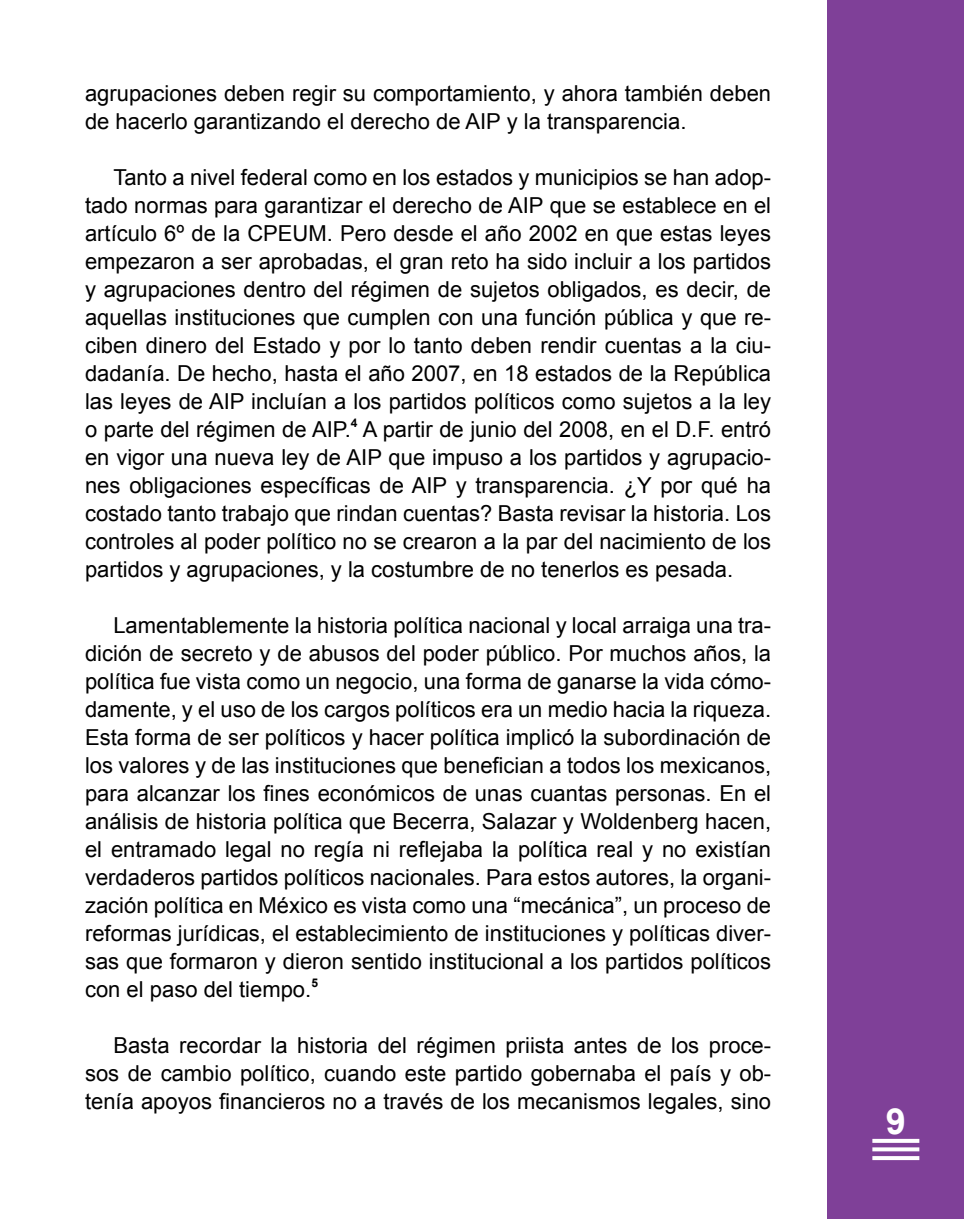
<style>
.page{position:relative;width:964px;height:1219px;background:#fff}
.page>*{position:absolute;margin:0;border:0;box-sizing:border-box;transform-origin:0 0}
.t1{font:700 36px "Arial";color:#fff}
.t2{font:22px/28px "Arial";color:#000;text-align:justify}
.t3{font:700 12px "Arial";color:#000}
</style>
<div class="page">
<div style="left:828px;top:0;width:136px;height:1219px;background:#7f4098"></div>
<svg style="left:872px;top:1139px;width:47px;height:4px"></svg>
<svg style="left:872px;top:1147px;width:47px;height:4px"></svg>
<svg style="left:872px;top:1156px;width:47px;height:4px"></svg>
<p class="t2" style="left:85px;top:80px;width:687px">agrupaciones deben regir su comportamiento, y ahora también deben de hacerlo garantizando el derecho de AIP y la transparencia.</p>
<p class="t2" style="left:85px;top:164px;width:687px;text-indent:28px">Tanto a nivel federal como en los estados y municipios se han adop&shy;tado normas para garantizar el derecho de AIP que se establece en el artículo 6º de la CPEUM. Pero desde el año 2002 en que estas leyes empezaron a ser aprobadas, el gran reto ha sido incluir a los partidos y agrupaciones dentro del régimen de sujetos obligados, es decir, de aquellas instituciones que cumplen con una función pública y que re&shy;ciben dinero del Estado y por lo tanto deben rendir cuentas a la ciu&shy;dadanía. De hecho, hasta el año 2007, en 18 estados de la República las leyes de AIP incluían a los partidos políticos como sujetos a la ley o parte del régimen de AIP.</p>
<p class="t3" style="left:351px;top:415px;width:8px">4</p>
<p class="t2" style="left:85px;top:416px;width:687px;text-indent:278px">A partir de junio del 2008, en el D.F. entró en vigor una nueva ley de AIP que impuso a los partidos y agrupacio&shy;nes obligaciones específicas de AIP y transparencia. ¿Y por qué ha costado tanto trabajo que rindan cuentas? Basta revisar la historia. Los controles al poder político no se crearon a la par del nacimiento de los partidos y agrupaciones, y la costumbre de no tenerlos es pesada.</p>
<p class="t2" style="left:85px;top:612px;width:688px;text-indent:28px">Lamentablemente la historia política nacional y local arraiga una tra&shy;dición de secreto y de abusos del poder público. Por muchos años, la política fue vista como un negocio, una forma de ganarse la vida cómo&shy;damente, y el uso de los cargos políticos era un medio hacia la riqueza.<br>Esta forma de ser políticos y hacer política implicó la subordinación de los valores y de las instituciones que benefician a todos los mexicanos, para alcanzar los fines económicos de unas cuantas personas. En el análisis de historia política que Becerra, Salazar y Woldenberg hacen, el entramado legal no regía ni reflejaba la política real y no existían verdaderos partidos políticos nacionales. Para estos autores, la organi&shy;zación política en México es vista como una “mecánica”, un proceso de reformas jurídicas, el establecimiento de instituciones y políticas diver&shy;sas que formaron y dieron sentido institucional a los partidos políticos con el paso del tiempo.</p>
<p class="t3" style="left:311px;top:975px;width:8px">5</p>
<p class="t2" style="left:85px;top:1032px;width:688px;text-indent:28px">Basta recordar la historia del régimen priista antes de los proce&shy;sos de cambio político, cuando este partido gobernaba el país y ob&shy;tenía apoyos financieros no a través de los mecanismos legales, sino</p>
<h1 class="t1" style="left:886px;top:1098px;width:22px">9</h1>
</div>
